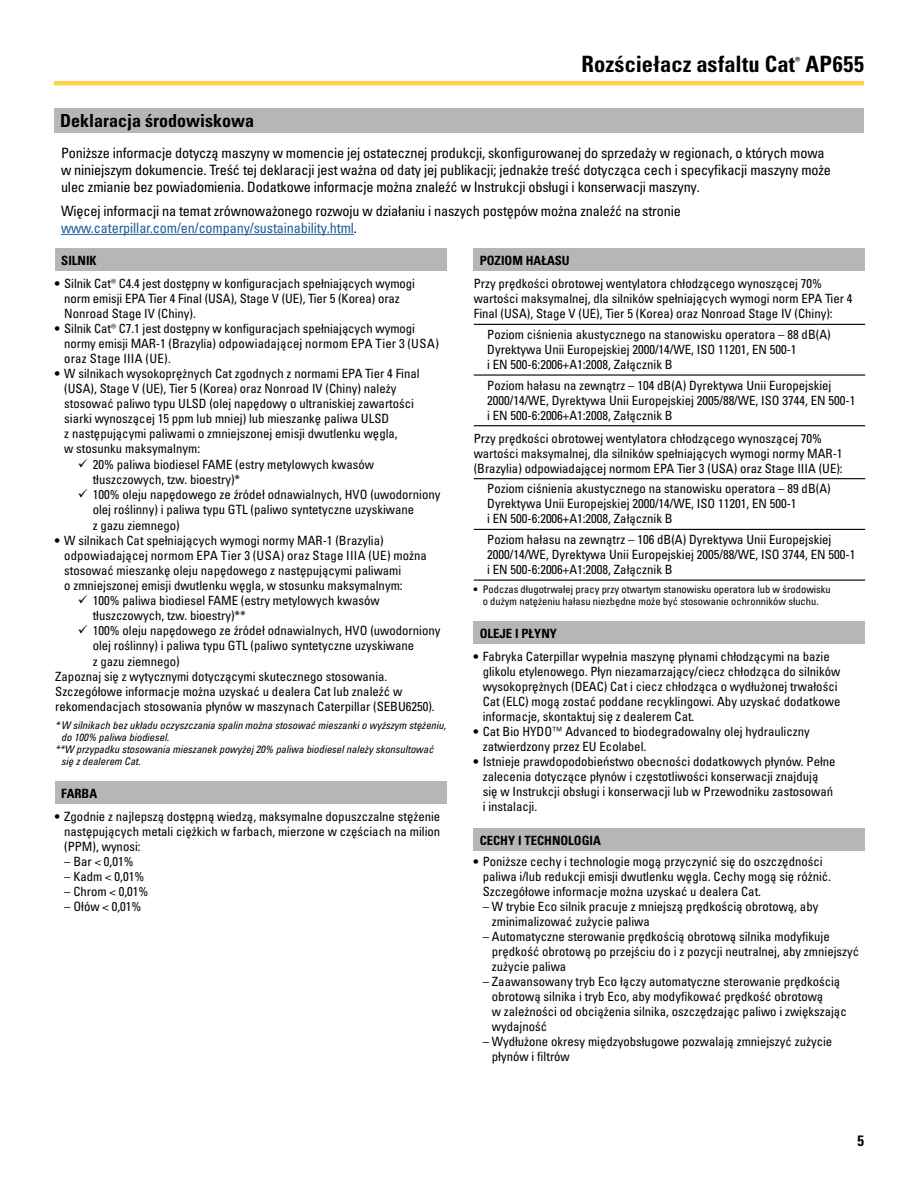
<style>
.page{position:relative;width:918px;height:1188px;background:#fff}
.page>*{position:absolute;margin:0;border:0;box-sizing:border-box;transform-origin:0 0}
.BackCover-SH{font:22.5px "Univers LTCYR 67 Bold Cond";letter-spacing:.01em;color:#000}
.MH{font:18px "Univers LTCYR 67 Bold Cond";color:#000}
.t1{font:15px "Univers LTCYR 67 Bold Cond";color:#000}
.t2{font:condensed 14.25px/17.1px "Univers LTCYR 57";letter-spacing:-.01em;color:#000}
.TechSpec{font:condensed 12.75px/15px "Univers LTCYR 57";color:#000}
.TechSpec-w_bullet{font:condensed 12.75px/15.1px "Univers LTCYR 57";color:#000}
.MH-2{font:12.75px "Univers LTCYR 67 Bold Cond";color:#000}
.TechSpec-w_bullet-2{font:10.5px/12px "Univers LTCYR 57 Condensed Obl";color:#000}
.t3{font:condensed 10.5px/12px "Univers LTCYR 57";color:#000;text-align:center}
.s1{color:#215e9e}
</style>
<div class="page">
<div style="left:55px;top:248px;width:392px;height:23px;background:#b4b6b8"></div>
<div style="left:55px;top:781px;width:392px;height:23px;background:#b4b6b8"></div>
<div style="left:474px;top:248px;width:391px;height:23px;background:#b4b6b8"></div>
<hr style="left:474px;top:374px;width:391px;height:2px;background:#000">
<hr style="left:474px;top:425px;width:391px;height:1px;background:#000">
<hr style="left:474px;top:478px;width:391px;height:1px;background:#000">
<hr style="left:474px;top:529px;width:391px;height:1px;background:#000">
<hr style="left:474px;top:580px;width:391px;height:1px;background:#000">
<hr style="left:474px;top:324px;width:391px;height:1px;background:#000">
<div style="left:474px;top:621px;width:391px;height:23px;background:#b4b6b8"></div>
<div style="left:474px;top:828px;width:391px;height:23px;background:#b4b6b8"></div>
<div style="left:54px;top:108px;width:810px;height:25px;background:#b4b6b8"></div>
<hr style="left:61px;top:234px;width:293px;height:1px;background:#215e9e">
<p class="BackCover-SH" style="left:582px;top:50px;width:284px">Rozściełacz asfaltu Cat<sup>®</sup> AP655</p>
<p class="MH" style="left:60px;top:109px;width:195px">Deklaracja środowiskowa</p>
<p class="t2" style="left:61px;top:144px;width:772px">Poniższe informacje dotyczą maszyny w momencie jej ostatecznej produkcji, skonfigurowanej do sprzedaży w regionach, o których mowa w niniejszym dokumencie. Treść tej deklaracji jest ważna od daty jej publikacji; jednakże treść dotycząca cech i specyfikacji maszyny może ulec zmianie bez powiadomienia. Dodatkowe informacje można znaleźć w Instrukcji obsługi i konserwacji maszyny.</p>
<p class="t2" style="left:61px;top:202px;width:621px">Więcej informacji na temat zrównoważonego rozwoju w działaniu i naszych postępów można znaleźć na stronie <span class="s1">www.caterpillar.com/en/company/sustainability.html</span>.</p>
<p class="MH-2" style="left:61px;top:253px;width:37px">SILNIK</p>
<p class="TechSpec" style="left:64px;top:276px;width:352px;text-indent:-9px">• Silnik Cat® C4.4 jest dostępny w konfiguracjach spełniających wymogi norm emisji EPA Tier 4 Final (USA), Stage V (UE), Tier 5 (Korea) oraz<br>Nonroad Stage IV (Chiny).</p>
<p class="TechSpec" style="left:64px;top:321px;width:376px;text-indent:-9px">• Silnik Cat® C7.1 jest dostępny w konfiguracjach spełniających wymogi normy emisji MAR-1 (Brazylia) odpowiadającej normom EPA Tier 3 (USA) oraz Stage IIIA (UE).</p>
<p class="TechSpec" style="left:64px;top:366px;width:357px;text-indent:-9px">• W silnikach wysokoprężnych Cat zgodnych z normami EPA Tier 4 Final (USA), Stage V (UE), Tier 5 (Korea) oraz Nonroad IV (Chiny) należy stosować paliwo typu ULSD (olej napędowy o ultraniskiej zawartości siarki wynoszącej 15 ppm lub mniej) lub mieszankę paliwa ULSD<br>z następującymi paliwami o zmniejszonej emisji dwutlenku węgla,<br>w stosunku maksymalnym:</p>
<p class="TechSpec-w_bullet" style="left:93px;top:456px;width:283px;text-indent:-15px">✓ 20% paliwa biodiesel FAME (estry metylowych kwasów tłuszczowych, tzw. bioestry)*</p>
<p class="TechSpec-w_bullet" style="left:93px;top:487px;width:349px;text-indent:-15px">✓ 100% oleju napędowego ze źródeł odnawialnych, HVO (uwodorniony olej roślinny) i paliwa typu GTL (paliwo syntetyczne uzyskiwane<br>z gazu ziemnego)</p>
<p class="TechSpec" style="left:64px;top:532px;width:364px;text-indent:-9px">• W silnikach Cat spełniających wymogi normy MAR-1 (Brazylia) odpowiadającej normom EPA Tier 3 (USA) oraz Stage IIIA (UE) można stosować mieszankę oleju napędowego z następującymi paliwami<br>o zmniejszonej emisji dwutlenku węgla, w stosunku maksymalnym:</p>
<p class="TechSpec-w_bullet" style="left:93px;top:592px;width:289px;text-indent:-15px">✓ 100% paliwa biodiesel FAME (estry metylowych kwasów tłuszczowych, tzw. bioestry)**</p>
<p class="TechSpec-w_bullet" style="left:93px;top:623px;width:349px;text-indent:-15px">✓ 100% oleju napędowego ze źródeł odnawialnych, HVO (uwodorniony olej roślinny) i paliwa typu GTL (paliwo syntetyczne uzyskiwane<br>z gazu ziemnego)</p>
<p class="TechSpec-w_bullet" style="left:55px;top:668px;width:381px">Zapoznaj się z wytycznymi dotyczącymi skutecznego stosowania.<br>Szczegółowe informacje można uzyskać u dealera Cat lub znaleźć w rekomendacjach stosowania płynów w maszynach Caterpillar (SEBU6250).</p>
<p class="TechSpec-w_bullet-2" style="left:61px;top:719px;width:386px;text-indent:-6px">*W silnikach bez układu oczyszczania spalin można stosować mieszanki o wyższym stężeniu, do 100% paliwa biodiesel.</p>
<p class="TechSpec-w_bullet-2" style="left:61px;top:743px;width:374px;text-indent:-6px">**W przypadku stosowania mieszanek powyżej 20% paliwa biodiesel należy skonsultować się z dealerem Cat.</p>
<p class="MH-2" style="left:61px;top:786px;width:37px">FARBA</p>
<p class="TechSpec" style="left:64px;top:809px;width:378px;text-align:justify;text-indent:-9px">• Zgodnie z najlepszą dostępną wiedzą, maksymalne dopuszczalne stężenie następujących metali ciężkich w farbach, mierzone w częściach na milion (PPM), wynosi:</p>
<p class="TechSpec" style="left:64px;top:854px;width:71px">– Bar &lt; 0,01%</p>
<p class="TechSpec" style="left:64px;top:869px;width:82px">– Kadm &lt; 0,01%</p>
<p class="TechSpec" style="left:64px;top:884px;width:86px">– Chrom &lt; 0,01%</p>
<p class="TechSpec" style="left:64px;top:899px;width:79px">– Ołów &lt; 0,01%</p>
<p class="MH-2" style="left:480px;top:253px;width:91px">POZIOM HAŁASU</p>
<p class="TechSpec" style="left:474px;top:276px;width:380px">Przy prędkości obrotowej wentylatora chłodzącego wynoszącej 70% wartości maksymalnej, dla silników spełniających wymogi norm EPA Tier 4<br>Final (USA), Stage V (UE), Tier 5 (Korea) oraz Nonroad Stage IV (Chiny):</p>
<p class="TechSpec" style="left:487px;top:327px;width:345px">Poziom ciśnienia akustycznego na stanowisku operatora – 88 dB(A)<br>Dyrektywa Unii Europejskiej 2000/14/WE, ISO 11201, EN 500-1<br>i EN 500-6:2006+A1:2008, Załącznik B</p>
<p class="TechSpec" style="left:487px;top:377px;width:370px">Poziom hałasu na zewnątrz – 104 dB(A) Dyrektywa Unii Europejskiej<br>2000/14/WE, Dyrektywa Unii Europejskiej 2005/88/WE, ISO 3744, EN 500-1 i EN 500-6:2006+A1:2008, Załącznik B</p>
<p class="TechSpec" style="left:474px;top:430px;width:371px">Przy prędkości obrotowej wentylatora chłodzącego wynoszącej 70% wartości maksymalnej, dla silników spełniających wymogi normy MAR-1 (Brazylia) odpowiadającej normom EPA Tier 3 (USA) oraz Stage IIIA (UE):</p>
<p class="TechSpec" style="left:487px;top:481px;width:345px">Poziom ciśnienia akustycznego na stanowisku operatora – 89 dB(A)<br>Dyrektywa Unii Europejskiej 2000/14/WE, ISO 11201, EN 500-1<br>i EN 500-6:2006+A1:2008, Załącznik B</p>
<p class="TechSpec" style="left:487px;top:532px;width:370px">Poziom hałasu na zewnątrz – 106 dB(A) Dyrektywa Unii Europejskiej<br>2000/14/WE, Dyrektywa Unii Europejskiej 2005/88/WE, ISO 3744, EN 500-1 i EN 500-6:2006+A1:2008, Załącznik B</p>
<p class="t3" style="left:474px;top:583px;width:359px">• Podczas długotrwałej pracy przy otwartym stanowisku operatora lub w środowisku o dużym natężeniu hałasu niezbędne może być stosowanie ochronników słuchu.</p>
<p class="MH-2" style="left:480px;top:626px;width:79px">OLEJE I PŁYNY</p>
<p class="TechSpec" style="left:483px;top:649px;width:359px;text-indent:-9px">• Fabryka Caterpillar wypełnia maszynę płynami chłodzącymi na bazie glikolu etylenowego. Płyn niezamarzający/ciecz chłodząca do silników wysokoprężnych (DEAC) Cat i ciecz chłodząca o wydłużonej trwałości Cat (ELC) mogą zostać poddane recyklingowi. Aby uzyskać dodatkowe informacje, skontaktuj się z dealerem Cat.</p>
<p class="TechSpec" style="left:483px;top:724px;width:329px;text-indent:-9px">• Cat Bio HYDO™ Advanced to biodegradowalny olej hydrauliczny zatwierdzony przez EU Ecolabel.</p>
<p class="TechSpec" style="left:483px;top:754px;width:354px;text-indent:-9px">• Istnieje prawdopodobieństwo obecności dodatkowych płynów. Pełne zalecenia dotyczące płynów i częstotliwości konserwacji znajdują się w Instrukcji obsługi i konserwacji lub w Przewodniku zastosowań i instalacji.</p>
<p class="MH-2" style="left:480px;top:832px;width:123px">CECHY I TECHNOLOGIA</p>
<p class="TechSpec" style="left:483px;top:853px;width:350px;text-indent:-9px">• Poniższe cechy i technologie mogą przyczynić się do oszczędności paliwa i/lub redukcji emisji dwutlenku węgla. Cechy mogą się różnić.<br>Szczegółowe informacje można uzyskać u dealera Cat.</p>
<p class="TechSpec" style="left:492px;top:898px;width:328px;text-indent:-9px">– W trybie Eco silnik pracuje z mniejszą prędkością obrotową, aby zminimalizować zużycie paliwa</p>
<p class="TechSpec" style="left:492px;top:928px;width:369px;text-indent:-9px">– Automatyczne sterowanie prędkością obrotową silnika modyfikuje prędkość obrotową po przejściu do i z pozycji neutralnej, aby zmniejszyć zużycie paliwa</p>
<p class="TechSpec" style="left:492px;top:973px;width:356px;text-indent:-9px">– Zaawansowany tryb Eco łączy automatyczne sterowanie prędkością obrotową silnika i tryb Eco, aby modyfikować prędkość obrotową<br>w zależności od obciążenia silnika, oszczędzając paliwo i zwiększając wydajność</p>
<p class="TechSpec" style="left:492px;top:1033px;width:342px;text-indent:-9px">– Wydłużone okresy międzyobsługowe pozwalają zmniejszyć zużycie płynów i filtrów</p>
<p class="t1" style="left:857px;top:1131px;width:8px">5</p>
</div>
